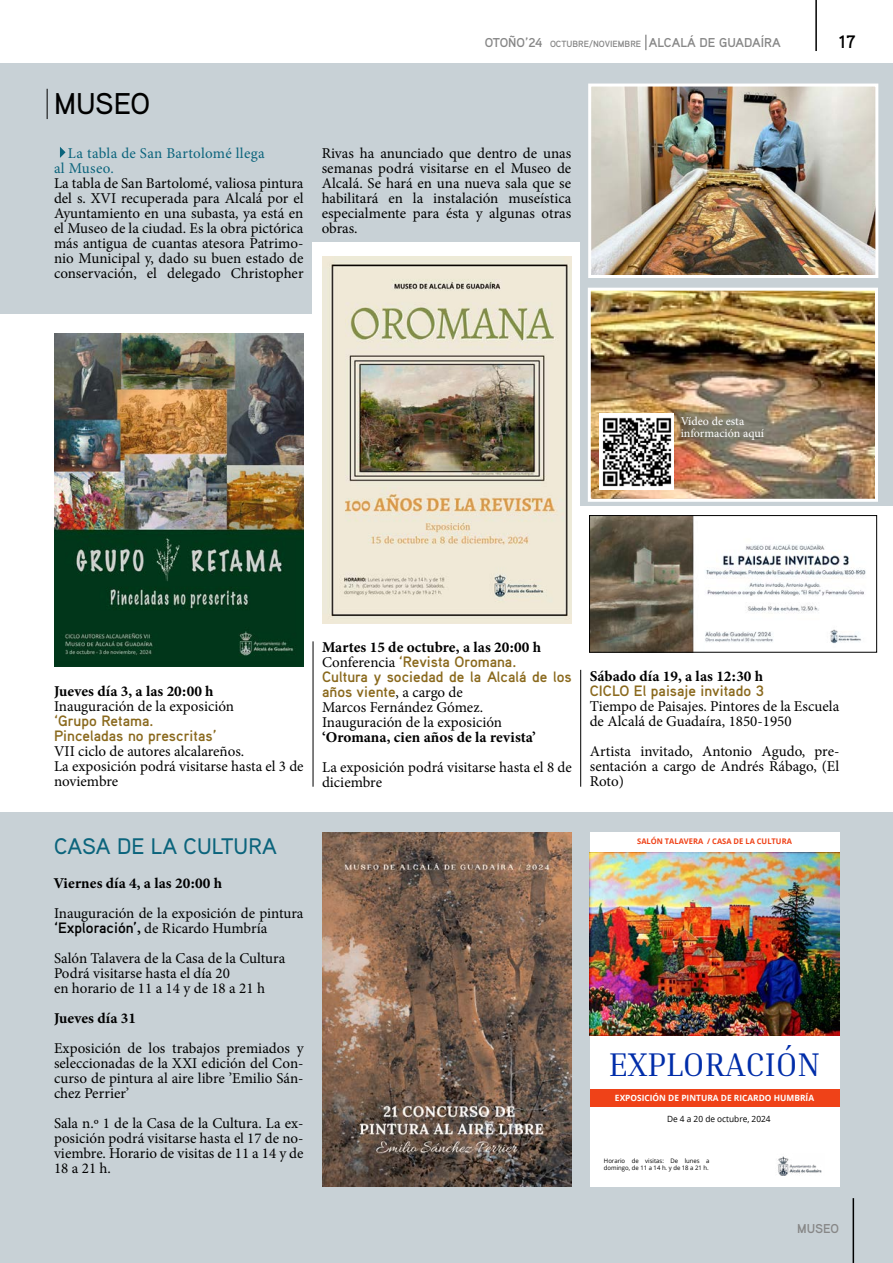
<style>
.page{position:relative;width:893px;height:1263px;background:#fff}
.page>*{position:absolute;margin:0;border:0;box-sizing:border-box;transform-origin:0 0}
.t1{font:33.6px "Inria Serif";color:#002da9}
.t2{font:500 30px "Aaux Pro";letter-spacing:-.01em;color:#000}
.t3{font:500 22.5px "Aaux Pro";color:#0b647c}
.t4{font:700 18px "Aaux Pro";color:#000}
.t5{font:15px/15px "Minion Pro";color:#000}
.t6{font:700 15px/15px "Aaux Pro";color:#8a691d}
.t7{font:15px "Minion Variable Concept";color:#000}
.t8{font:15px/15px "Minion Pro";letter-spacing:.02em;color:#0b647c}
.t9{font:700 12.9px "Aaux Pro";color:#878787}
.t10{font:12px/12px "Minion Pro";color:#fff}
.t11{font:700 8.55px "Open Sans";color:#fff}
.t12{font:8.55px "Open Sans";color:#000}
.t13{font:700 7.8px "Open Sans";color:#ef4218}
.t14{font:6.15px/7.4px "Open Sans";color:#000}
.s1{font-size:9px}
.s2{font-family:"Minion Pro";font-weight:400;color:#000}
.s3{font-family:"Aaux Pro";font-weight:700}
.s4{font-family:"Minion Variable Concept"}
</style>
<div class="page">
<div style="left:0;top:64px;width:893px;height:442px;background:#c8d1d6"></div>
<div style="left:0;top:315px;width:580px;height:269px;background:#fff"></div>
<div style="left:313px;top:242px;width:267px;height:226px;background:#fff"></div>
<div style="left:0;top:812px;width:893px;height:451px;background:#c8d1d6"></div>
<hr style="left:815px;top:0;width:2px;height:51px;background:#000">
<hr style="left:853px;top:1198px;width:1px;height:65px;background:#000">
<svg style="left:60px;top:147px;width:6px;height:11px"></svg>
<img style="left:322px;top:256px;width:250px;height:367px">
<img style="left:54px;top:334px;width:250px;height:333px">
<img style="left:322px;top:832px;width:250px;height:355px">
<div style="left:590px;top:832px;width:249px;height:355px;background:#fff"></div>
<img style="left:590px;top:852px;width:249px;height:183px">
<img style="left:777px;top:1156px;width:45px;height:20px">
<div style="left:590px;top:1089px;width:249px;height:18px;background:#ef4218"></div>
<img style="left:591px;top:517px;width:275px;height:133px">
<div style="left:589px;top:515px;width:288px;height:137px;border:1px solid #000"></div>
<img style="left:592px;top:88px;width:282px;height:186px">
<div style="left:588px;top:84px;width:290px;height:194px;border:3px solid #fff"></div>
<img style="left:592px;top:292px;width:282px;height:206px">
<div style="left:588px;top:288px;width:290px;height:214px;border:3px solid #fff"></div>
<hr style="left:313px;top:641px;width:1px;height:146px;background:#000">
<hr style="left:580px;top:670px;width:1px;height:117px;background:#000">
<hr style="left:47px;top:89px;width:1px;height:30px;background:#000">
<svg style="left:645px;top:35px;width:1px;height:15px"></svg>
<img style="left:600px;top:413px;width:73px;height:76px">
<h2 class="t2" style="left:54px;top:85px;width:98px">MUSEO</h2>
<p class="t8" style="left:54px;top:145px;width:212px;text-indent:14px">La tabla de San Bartolomé llega al Museo.</p>
<p class="t5" style="left:54px;top:175px;width:251px;text-align:justify">La tabla de San Bartolomé, valiosa pintura del s. XVI recuperada para Alcalá por el Ayuntamiento en una subasta, ya está en el Museo de la ciudad. Es la obra pictórica más antigua de cuantas atesora Patrimo&shy;nio Municipal y, dado su buen estado de conservación, el delegado Christopher</p>
<p class="t9" style="left:485px;top:35px;width:298px">OTOÑO’24 <span class="s1">OCTUBRE/NOVIEMBRE</span> ALCALÁ DE GUADAÍRA</p>
<p class="t5" style="left:322px;top:145px;width:251px;text-align:justify">Rivas ha anunciado que dentro de unas semanas podrá visitarse en el Museo de Alcalá. Se hará en una nueva sala que se habilitará en la instalación museística especialmente para ésta y algunas otras obras.</p>
<p class="t10" style="left:681px;top:415px;width:85px">Vídeo de esta información aquí</p>
<p class="t4" style="left:839px;top:30px;width:18px">17</p>
<p class="t7" style="left:54px;top:681px;width:161px">Jueves día 3, a las 20:00 h</p>
<p class="t5" style="left:54px;top:699px;width:182px">Inauguración de la exposición</p>
<p class="t6" style="left:54px;top:713px;width:164px">‘Grupo Retama.<br>Pinceladas no prescritas’</p>
<p class="t5" style="left:54px;top:744px;width:251px">VII ciclo de autores alcalareños.<br>La exposición podrá visitarse hasta el 3 de noviembre</p>
<p class="t7" style="left:322px;top:637px;width:221px">Martes 15 de octubre, a las 20:00 h</p>
<p class="t6" style="left:322px;top:654px;width:251px"><span class="s2">Conferencia</span> ‘Revista Oromana.<br>Cultura y sociedad de la Alcalá de los años viente<span class="s2">, a cargo de</span></p>
<p class="t5" style="left:322px;top:700px;width:182px">Marcos Fernández Gómez.<br>Inauguración de la exposición</p>
<p class="t7" style="left:322px;top:727px;width:215px">‘Oromana, cien años de la revista’</p>
<p class="t5" style="left:322px;top:760px;width:251px">La exposición podrá visitarse hasta el 8 de diciembre</p>
<p class="t7" style="left:590px;top:665px;width:175px">Sábado día 19, a las 12:30 h</p>
<p class="t6" style="left:590px;top:682px;width:176px">CICLO El paisaje invitado 3</p>
<p class="t5" style="left:590px;top:698px;width:251px">Tiempo de Paisajes. Pintores de la Escuela de Alcalá de Guadaíra, 1850-1950</p>
<p class="t5" style="left:590px;top:743px;width:251px;text-align:justify">Artista invitado, Antonio Agudo, pre&shy;sentación a cargo de Andrés Rábago, (El Roto)</p>
<h3 class="t3" style="left:54px;top:832px;width:224px">CASA DE LA CULTURA</h3>
<p class="t7" style="left:54px;top:873px;width:170px">Viernes día 4, a las 20:00 h</p>
<p class="t5" style="left:54px;top:906px;width:251px">Inauguración de la exposición de pintura <span class="s3">‘Exploración’</span><span class="s4">,</span> de Ricardo Humbría</p>
<p class="t5" style="left:54px;top:951px;width:233px">Salón Talavera de la Casa de la Cultura<br>Podrá visitarse hasta el día 20<br>en horario de 11 a 14 y de 18 a 21 h</p>
<p class="t7" style="left:54px;top:1008px;width:84px">Jueves día 31</p>
<p class="t5" style="left:54px;top:1041px;width:251px;text-align:justify">Exposición de los trabajos premiados y seleccionadas de la XXI edición del Con&shy;curso de pintura al aire libre ’Emilio Sán&shy;chez Perrier’</p>
<p class="t5" style="left:54px;top:1116px;width:251px;text-align:justify">Sala n.º 1 de la Casa de la Cultura. La ex&shy;posición podrá visitarse hasta el 17 de no&shy;viembre. Horario de visitas de 11 a 14 y de 18 a 21 h.</p>
<p class="t13" style="left:637px;top:835px;width:156px">SALÓN TALAVERA / CASA DE LA CULTURA</p>
<h1 class="t1" style="left:609px;top:1044px;width:213px">EXPLORACIÓN</h1>
<p class="t11" style="left:615px;top:1092px;width:201px">EXPOSICIÓN DE PINTURA DE RICARDO HUMBRÍA</p>
<p class="t12" style="left:667px;top:1113px;width:105px">De 4 a 20 de octubre, 2024</p>
<p class="t14" style="left:604px;top:1157px;width:107px">Horario de visitas: De lunes a domingo, de 11 a 14 h. y de 18 a 21 h.</p>
<p class="t9" style="left:797px;top:1220px;width:43px">MUSEO</p>
</div>
